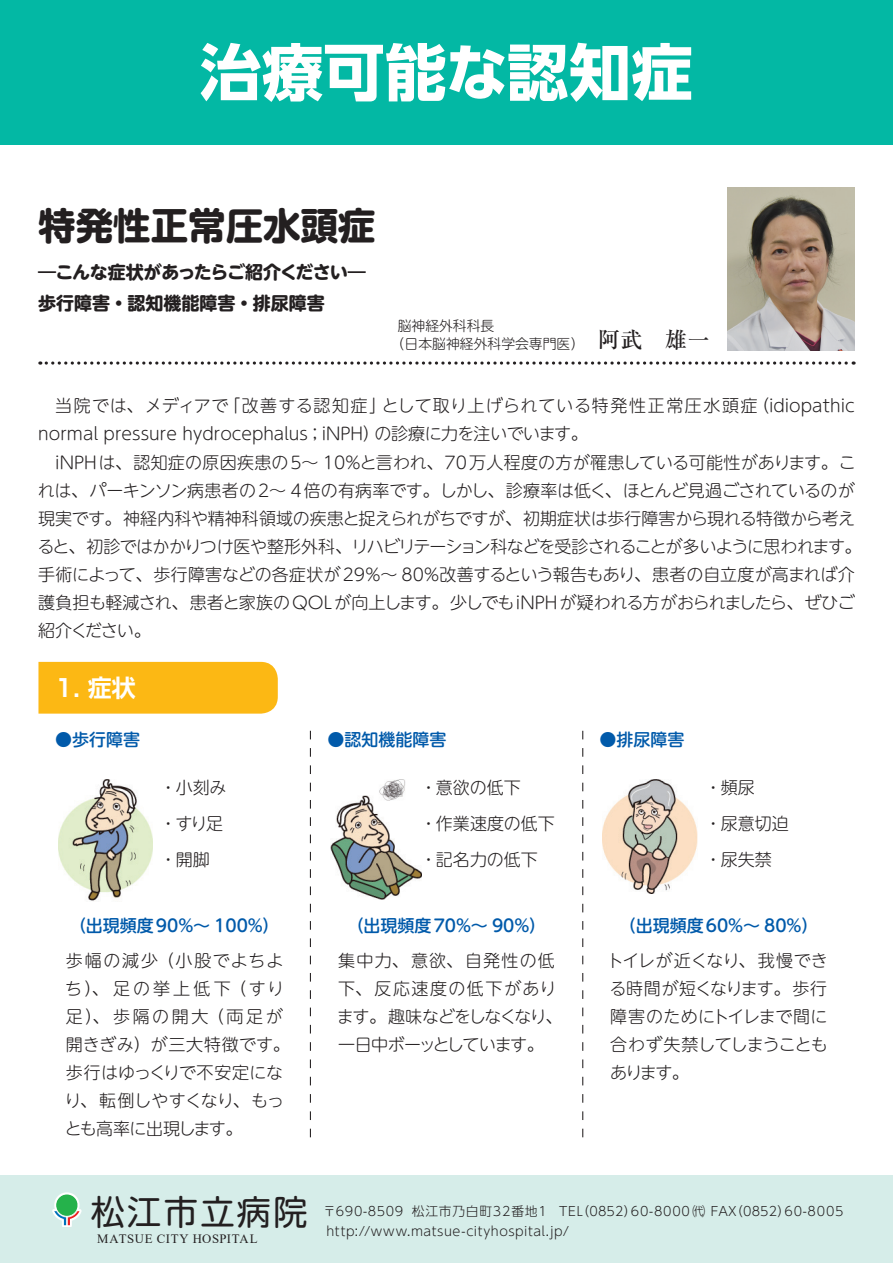
<style>
.page{position:relative;width:893px;height:1263px;background:#fff}
.page>*{position:absolute;margin:0;border:0;box-sizing:border-box;transform-origin:0 0}
.t1{font:700 61.65px "UD Shin Go Pr 6";color:#fff}
.t2{font:700 37.5px "UD Shin M Go Pr 6";color:#231f20}
.t3{font:34.2px "UD Shin M Go Pr 6";letter-spacing:.065em;color:#231f20}
.t4{font:700 24px "Shin Go Pr 6 De";color:#fff}
.t5{font:700 18px/30px "UD Shin M Go Pr 6";color:#231f20}
.t6{font:300 16.95px/28px "UD Shin M Go Pr 6";color:#231f20}
.t7{font:300 16.95px/28px "UD Shin M Go Pr 6";letter-spacing:.03em;color:#231f20}
.t8{font:500 16.95px "UD Shin M Go Pr 6";color:#015aaa}
.t9{font:300 16.95px/28px "UD Shin M Go Pr 6";letter-spacing:-.025em;color:#231f20}
.t10{font:300 13.8px/18.1px "UD Shin M Go Pr 6";color:#231f20}
.t11{font:300 12.75px/19.6px "UD Shin Go Pr 6";letter-spacing:.05em;color:#231f20}
.t12{font:12.75px "Times New Roman";letter-spacing:.04em;color:#231f20}
.s1{font-family:"Ryumin Pr 6";font-weight:500;font-size:22.35px}
</style>
<div class="page">
<div style="left:0;top:0;width:893px;height:145px;background:#03b8a4"></div>
<div style="left:0;top:1176px;width:893px;height:87px;background:#d6ede9"></div>
<svg style="left:52px;top:1192px;width:29px;height:35px"></svg>
<img style="left:56px;top:1194px;width:22px;height:22px">
<svg style="left:40px;top:361px;width:814px;height:4px"></svg>
<div style="left:38px;top:662px;width:240px;height:52px;background:#fcb814"></div>
<svg style="left:310px;top:731px;width:1px;height:406px"></svg>
<svg style="left:582px;top:731px;width:1px;height:406px"></svg>
<img style="left:58px;top:779px;width:95px;height:122px">
<img style="left:330px;top:779px;width:91px;height:120px">
<img style="left:603px;top:779px;width:95px;height:114px">
<img style="left:727px;top:187px;width:128px;height:164px">
<h1 class="t1" style="left:200px;top:22px;width:494px">治療可能な認知症</h1>
<h2 class="t2" style="left:38px;top:193px;width:339px">特発性正常圧水頭症</h2>
<p class="t5" style="left:38px;top:256px;width:329px">―こんな症状があったらご紹介ください―歩行障害・認知機能障害・排尿障害</p>
<p class="t10" style="left:391px;top:315px;width:320px;text-indent:7px">脳神経外科科長<br>（日本脳神経外科学会専門医）　<span class="s1">阿武　雄一</span></p>
<p class="t6" style="left:38px;top:391px;width:818px;text-indent:17px">当院では、メディアで「改善する認知症」として取り上げられている特発性正常圧水頭症（idiopathic normal pressure hydrocephalus；iNPH）の診療に力を注いでいます。</p>
<p class="t6" style="left:37px;top:447px;width:826px;text-indent:18px">iNPHは、認知症の原因疾患の5～ 10％と言われ、70万人程度の方が罹患している可能性があります。これは、パーキンソン病患者の2～ 4倍の有病率です。しかし、診療率は低く、ほとんど見過ごされているのが現実です。神経内科や精神科領域の疾患と捉えられがちですが、初期症状は歩行障害から現れる特徴から考えると、初診ではかかりつけ医や整形外科、リハビリテーション科などを受診されることが多いように思われます。手術によって、歩行障害などの各症状が29％～ 80％改善するという報告もあり、患者の自立度が高まれば介護負担も軽減され、患者と家族のQOLが向上します。少しでもiNPHが疑われる方がおられましたら、ぜひご紹介ください。</p>
<h3 class="t4" style="left:55px;top:668px;width:82px">1. 症状</h3>
<p class="t8" style="left:55px;top:725px;width:87px">●歩行障害</p>
<p class="t8" style="left:327px;top:725px;width:121px">●認知機能障害</p>
<p class="t8" style="left:600px;top:725px;width:87px">●排尿障害</p>
<p class="t6" style="left:160px;top:769px;width:68px;line-height:36px">・小刻み・すり足・開脚</p>
<p class="t6" style="left:420px;top:769px;width:136px;line-height:36px">・意欲の低下<br>・作業速度の低下・記名力の低下</p>
<p class="t6" style="left:705px;top:769px;width:85px;line-height:36px">・頻尿<br>・尿意切迫・尿失禁</p>
<p class="t8" style="left:69px;top:911px;width:211px">（出現頻度90％～ 100％）</p>
<p class="t8" style="left:347px;top:911px;width:200px">（出現頻度70％～ 90％）</p>
<p class="t8" style="left:619px;top:911px;width:200px">（出現頻度60％～ 80％）</p>
<p class="t7" style="left:64px;top:945px;width:227px">歩幅の減少（小股でよちよち）、足の挙上低下（すり足）、歩隔の開大（両足が開きぎみ）が三大特徴です。歩行はゆっくりで不安定になり、転倒しやすくなり、もっとも高率に出現します。</p>
<p class="t9" style="left:337px;top:945px;width:227px">集中力、意欲、自発性の低下、反応速度の低下があります。趣味などをしなくなり、一日中ボーッとしています。</p>
<p class="t6" style="left:607px;top:945px;width:222px;text-align:justify">トイレが近くなり、我慢できる時間が短くなります。歩行障害のためにトイレまで間に合わず失禁してしまうこともあります。</p>
<h3 class="t3" style="left:91px;top:1183px;width:218px">松江市立病院</h3>
<p class="t12" style="left:97px;top:1229px;width:162px">MATSUE CITY HOSPITAL</p>
<p class="t11" style="left:323px;top:1201px;width:522px">〒690-8509 松江市乃白町32番地1 TEL（0852）60-8000 ㈹ FAX（0852）60-8005 http://www.matsue-cityhospital.jp/</p>
</div>
